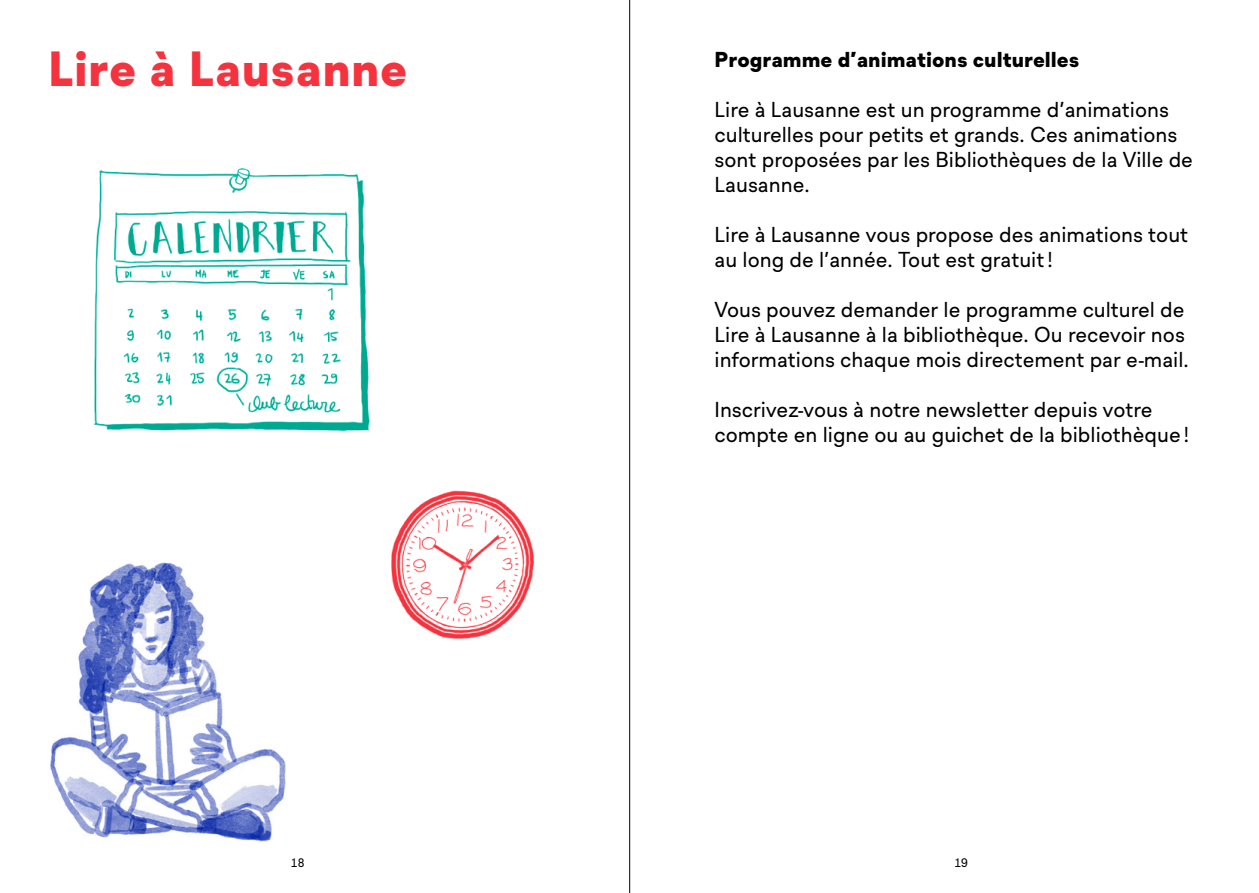
<style>
.page{position:relative;width:1259px;height:893px;background:#fff}
.page>*{position:absolute;margin:0;border:0;box-sizing:border-box;transform-origin:0 0}
.t1{font:900 48px "Lausanne";letter-spacing:.01em;color:#f4333f}
.t2{font:21px/25px "Lausanne";color:#000}
.t3{font:900 21px "Lausanne";color:#000}
.t4{font:12px "Lausanne";color:#000}
</style>
<div class="page">
<hr style="left:629px;top:0;width:1px;height:893px;background:#000">
<img style="left:50px;top:562px;width:236px;height:280px">
<img style="left:93px;top:168px;width:277px;height:263px">
<img style="left:391px;top:490px;width:143px;height:149px">
<h1 class="t1" style="left:48px;top:34px;width:361px">Lire à Lausanne</h1>
<p class="t3" style="left:714px;top:45px;width:366px">Programme d’animations culturelles</p>
<p class="t2" style="left:714px;top:98px;width:480px">Lire à Lausanne est un programme d’animations culturelles pour petits et grands. Ces animations sont proposées par les Bibliothèques de la Ville de Lausanne.</p>
<p class="t2" style="left:714px;top:223px;width:475px">Lire à Lausanne vous propose des animations tout au long de l’année. Tout est gratuit !</p>
<p class="t2" style="left:714px;top:298px;width:476px">Vous pouvez demander le programme culturel de<br>Lire à Lausanne à la bibliothèque. Ou recevoir nos informations chaque mois directement par e-mail.</p>
<p class="t2" style="left:714px;top:398px;width:476px">Inscrivez-vous à notre newsletter depuis votre compte en ligne ou au guichet de la bibliothèque !</p>
<p class="t4" style="left:291px;top:854px;width:15px">18</p>
<p class="t4" style="left:954px;top:854px;width:15px">19</p>
</div>
